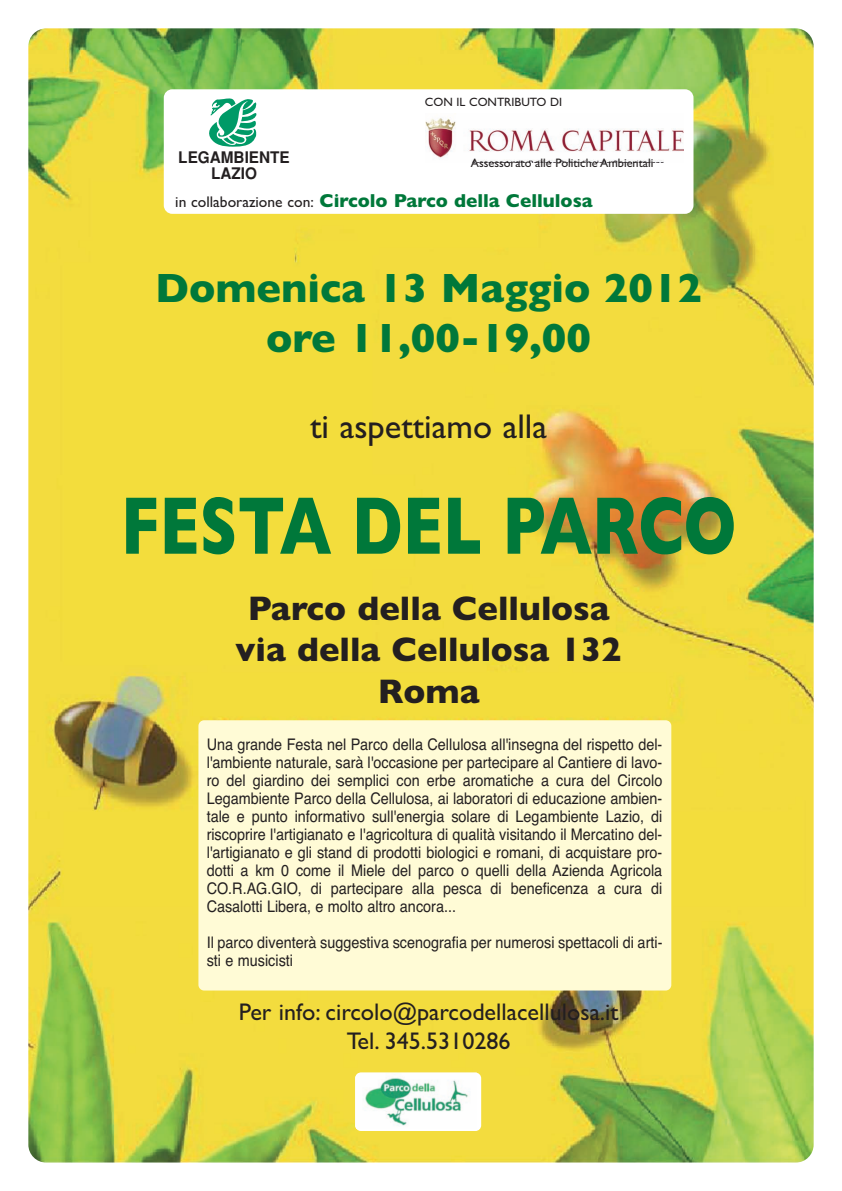
<style>
.page{position:relative;width:842px;height:1191px;background:#fff}
.page>*{position:absolute;margin:0;border:0;box-sizing:border-box;transform-origin:0 0}
.t1{font:700 82.7px "Gill Sans";color:#00783a;scale:.75 1}
.t2{font:700 41.3px/49.6px "Gill Sans";color:#00783a;text-align:center}
.t3{font:700 34.4px/41.3px "Gill Sans";color:#231f20;text-align:center}
.t4{font:34.4px "Gill Sans";color:#231f20}
.t5{font:24.1px/28.9px "Gill Sans";color:#231f20;text-align:center}
.t6{font:700 18.9px "Gill Sans";color:#00783a}
.t7{font:16px/18px "Helvetica";color:#231f20;text-align:justify;scale:.9 1}
.t8{font:700 16px/15.5px "Helvetica";color:#231f20;text-align:center;scale:.96 1}
.t9{font:12.3px "Gill Sans";color:#231f20}
.t10{font:12.1px "Gill Sans";color:#231f20}
.s1{font-weight:400;font-size:15.5px;color:#231f20}
</style>
<div class="page">
<img style="left:28px;top:28px;width:786px;height:1134px">
<div style="left:164px;top:89px;width:529px;height:125px;background:#fff;border-radius:9px"></div>
<svg style="left:209px;top:98px;width:48px;height:49px"></svg>
<img style="left:426px;top:118px;width:258px;height:44px">
<div style="left:355px;top:1072px;width:126px;height:59px;background:#fff;border-radius:6px"></div>
<img style="left:355px;top:1072px;width:122px;height:56px">
<div style="left:198px;top:720px;width:473px;height:270px;background:#fffbd6;border-radius:6px"></div>
<p class="t10" style="left:425px;top:95px;width:139px">CON IL CONTRIBUTO DI</p>
<p class="t8" style="left:178px;top:150px;width:118px">LEGAMBIENTE<br>LAZIO</p>
<p class="t9" style="left:471px;top:155px;width:184px">Assessorato alle Politiche Ambientali</p>
<p class="t6" style="left:175px;top:190px;width:419px"><span class="s1">in collaborazione con:</span> Circolo Parco della Cellulosa</p>
<h2 class="t2" style="left:155px;top:263px;width:548px">Domenica 13 Maggio 2012 ore 11,00-19,00</h2>
<h3 class="t4" style="left:310px;top:406px;width:239px">ti aspettiamo alla</h3>
<h1 class="t1" style="left:121px;top:477px;width:822px">FESTA DEL PARCO</h1>
<h3 class="t3" style="left:235px;top:587px;width:388px">Parco della Cellulosa via della Cellulosa 132<br>Roma</h3>
<p class="t7" style="left:207px;top:735px;width:508px">Una grande Festa nel Parco della Cellulosa all'insegna del rispetto del&shy;l'ambiente naturale, sarà l'occasione per partecipare al Cantiere di lavo&shy;ro del giardino dei semplici con erbe aromatiche a cura del Circolo Legambiente Parco della Cellulosa, ai laboratori di educazione ambien&shy;tale e punto informativo sull'energia solare di Legambiente Lazio, di riscoprire l'artigianato e l'agricoltura di qualità visitando il Mercatino del&shy;l'artigianato e gli stand di prodotti biologici e romani, di acquistare pro&shy;dotti a km 0 come il Miele del parco o quelli della Azienda Agricola CO.R.AG.GIO, di partecipare alla pesca di beneficenza a cura di Casalotti Libera, e molto altro ancora...</p>
<p class="t7" style="left:207px;top:933px;width:508px">Il parco diventerà suggestiva scenografia per numerosi spettacoli di arti&shy;sti e musicisti</p>
<h3 class="t5" style="left:239px;top:997px;width:381px">Per info: circolo@parcodellacellulosa.it<br>Tel. 345.5310286</h3>
</div>
